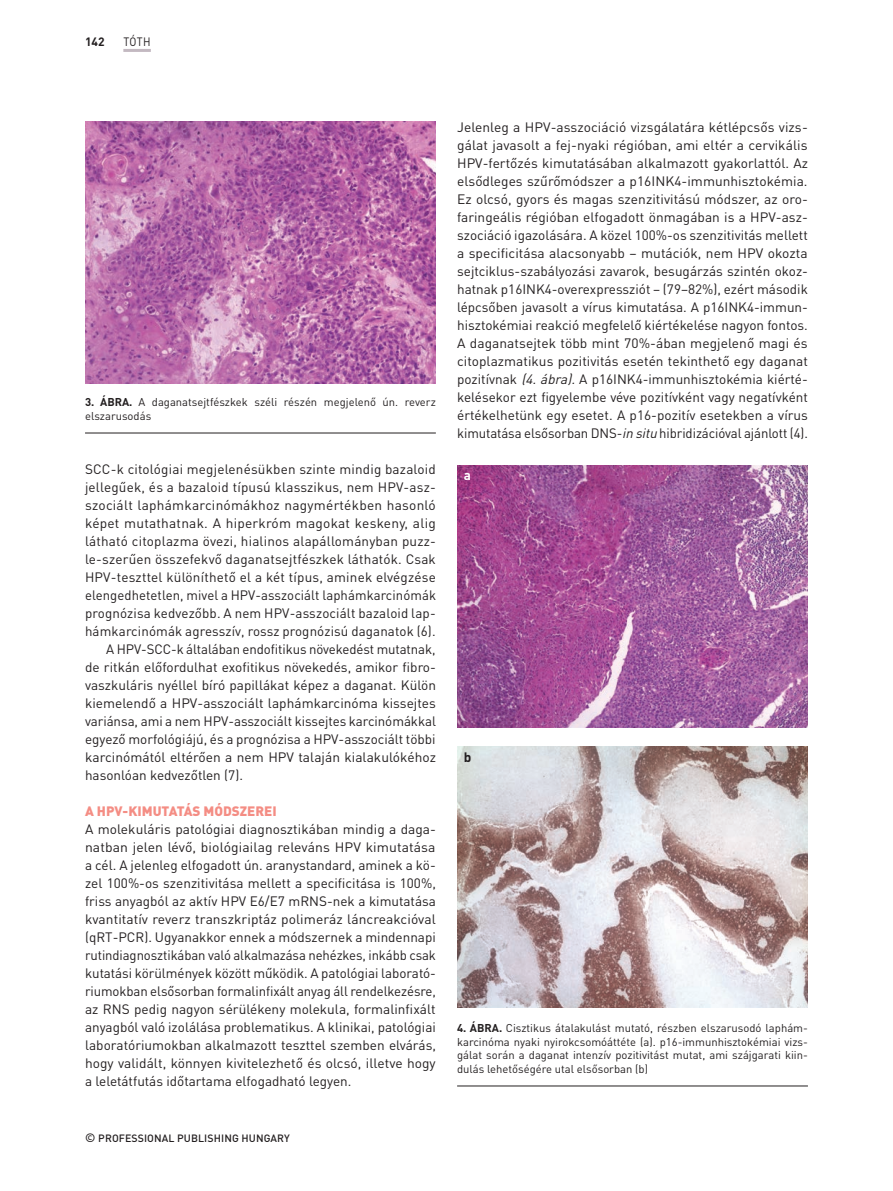
<style>
.page{position:relative;width:893px;height:1191px;background:#fff}
.page>*{position:absolute;margin:0;border:0;box-sizing:border-box;transform-origin:0 0}
.kenyér{font:13.5px/18px "DIN Pro";letter-spacing:.015em;color:#231f20;text-align:justify}
.kenyér_behúz{font:13.5px/18px "DIN Pro";color:#231f20;text-align:justify}
.alcím1{font:900 13.5px "DIN Pro";color:#f48d84}
.kenyér-2{font:700 13.5px "DIN Pro";color:#fff}
.kenyér-3{font:700 13.5px "DIN Pro";color:#231f20}
.t1{font:12px "DIN Pro";color:#231f20;scale:.9 1}
.t2{font:700 12px "DIN Pro";color:#231f20}
.képaláírás{font:11.25px/13.5px "DIN Pro";color:#231f20;text-align:justify}
.t3{font:500 10.5px "DIN Pro";letter-spacing:.01em;color:#231f20}
.s1{font-weight:700}
.s2{font-size:12px}
.s3{font-style:italic}
</style>
<div class="page">
<hr style="left:123px;top:49px;width:28px;height:3px;background:#c3b9c1">
<hr style="left:457px;top:1085px;width:351px;height:1px;background:#231f20">
<img style="left:457px;top:465px;width:351px;height:262px">
<img style="left:457px;top:746px;width:351px;height:261px">
<hr style="left:85px;top:432px;width:351px;height:1px;background:#231f20">
<img style="left:85px;top:121px;width:351px;height:262px">
<p class="t2" style="left:85px;top:33px;width:21px">142</p>
<p class="t1" style="left:123px;top:34px;width:32px">TÓTH</p>
<p class="képaláírás" style="left:85px;top:395px;width:352px"><span class="s1">3. ÁBRA.</span> A daganatsejtfészkek széli részén megjelenő ún. reverz elszarusodás</p>
<p class="kenyér" style="left:85px;top:459px;width:352px;text-align:left">SCC-k citológiai megjelenésükben szinte mindig bazaloid jellegűek, és a bazaloid típusú klasszikus, nem HPV-as - szociált laphámkarcinómákhoz nagymértékben hasonló képet mutathatnak. A hiperkróm magokat keskeny, alig látható citoplazma övezi, hialinos alapállományban puzz&shy;le-szerűen összefekvő daganatsejtfészkek láthatók. Csak HPV-teszttel különíthető el a két típus, aminek elvégzése elengedhetetlen, mivel a HPV-asszociált laphámkarcinómák prognózisa kedvezőbb. A nem HPV-asszociált bazaloid lap&shy;hámkarcinómák agresszív, rossz prognózisú daganatok (6).</p>
<p class="kenyér_behúz" style="left:85px;top:639px;width:353px;text-indent:21px">A HPV-SCC-k általában endofitikus növekedést mutatnak, de ritkán előfordulhat exofitikus növekedés, amikor fibro&shy;vaszkuláris nyéllel bíró papillákat képez a daganat. Külön kiemelendő a HPV-asszociált laphámkarcinóma kissejtes variánsa, ami a nem HPV-asszociált kissejtes karcinómákkal egyező morfológiájú, és a prognózisa a HPV-asszociált többi karcinómától eltérően a nem HPV talaján kialakulókéhoz hasonlóan kedvezőtlen (7).</p>
<p class="alcím1" style="left:85px;top:801px;width:193px">A HPV-KIMUTATÁS MÓDSZEREI</p>
<p class="kenyér" style="left:85px;top:819px;width:353px">A molekuláris patológiai diagnosztikában mindig a daga&shy;natban jelen lévő, biológiailag releváns HPV kimutatása a cél. A jelenleg elfogadott ún. aranystandard, aminek a kö&shy;zel 100%-os szenzitivitása mellett a specificitása is 100%, friss anyagból az aktív HPV E6/E7 mRNS-nek a kimutatása kvantitatív reverz transzkriptáz polimeráz láncreakcióval (qRT-PCR). Ugyanakkor ennek a módszernek a mindennapi rutindiagnosztikában való alkalmazása nehézkes, inkább csak kutatási körülmények között működik. A patológiai laborató&shy;riumokban elsősorban formalinfixált anyag áll rendelkezésre, az RNS pedig nagyon sérülékeny molekula, formalinfixált anyagból való izolálása problematikus. A klinikai, patológiai laboratóriumokban alkalmazott teszttel szemben elvárás, hogy validált, könnyen kivitelezhető és olcsó, illetve hogy a leletátfutás időtartama elfogadható legyen.</p>
<p class="t3" style="left:85px;top:1130px;width:206px"><span class="s2">©</span> PROFESSIONAL PUBLISHING HUNGARY</p>
<p class="kenyér" style="left:457px;top:117px;width:353px">Jelenleg a HPV-asszociáció vizsgálatára kétlépcsős vizs&shy;gálat javasolt a fej-nyaki régióban, ami eltér a cervikális HPV-fertőzés kimutatásában alkalmazott gyakorlattól. Az elsődleges szűrőmódszer a p16INK4-immunhisztokémia.<br>Ez olcsó, gyors és magas szenzitivitású módszer, az oro&shy;faringeális régióban elfogadott önmagában is a HPV-as - szociáció igazolására. A közel 100%-os szenzitivitás mellett a specificitása alacsonyabb – mutációk, nem HPV okozta sejtciklus-szabályozási zavarok, besugárzás szintén okoz&shy;hatnak p16INK4-overexpressziót – (79–82%), ezért második lépcsőben javasolt a vírus kimutatása. A p16INK4-immun&shy;hisztokémiai reakció megfelelő kiértékelése nagyon fontos.<br>A daganatsejtek több mint 70%-ában megjelenő magi és citoplazmatikus pozitivitás esetén tekinthető egy daganat pozitívnak <span class="s3">(4.ábra).</span>A p16INK4-immunhisztokémia kiérté&shy;kelésekor ezt figyelembe véve pozitívként vagy negatívként értékelhetünk egy esetet. A p16-pozitív esetekben a vírus kimutatása elsősorban DNS-<span class="s3">in situ</span> hibridizációval ajánlott (4).</p>
<p class="kenyér-2" style="left:464px;top:465px;width:9px">a</p>
<p class="kenyér-3" style="left:464px;top:748px;width:9px">b</p>
<p class="képaláírás" style="left:457px;top:1021px;width:352px"><span class="s1">4. ÁBRA.</span> Cisztikus átalakulást mutató, részben elszarusodó laphám&shy;karcinóma nyaki nyirokcsomóáttéte (a). p16-immunhisztokémiai vizs&shy;gálat során a daganat intenzív pozitivitást mutat, ami szájgarati kiin&shy;dulás lehetőségére utal elsősorban (b)</p>
</div>
